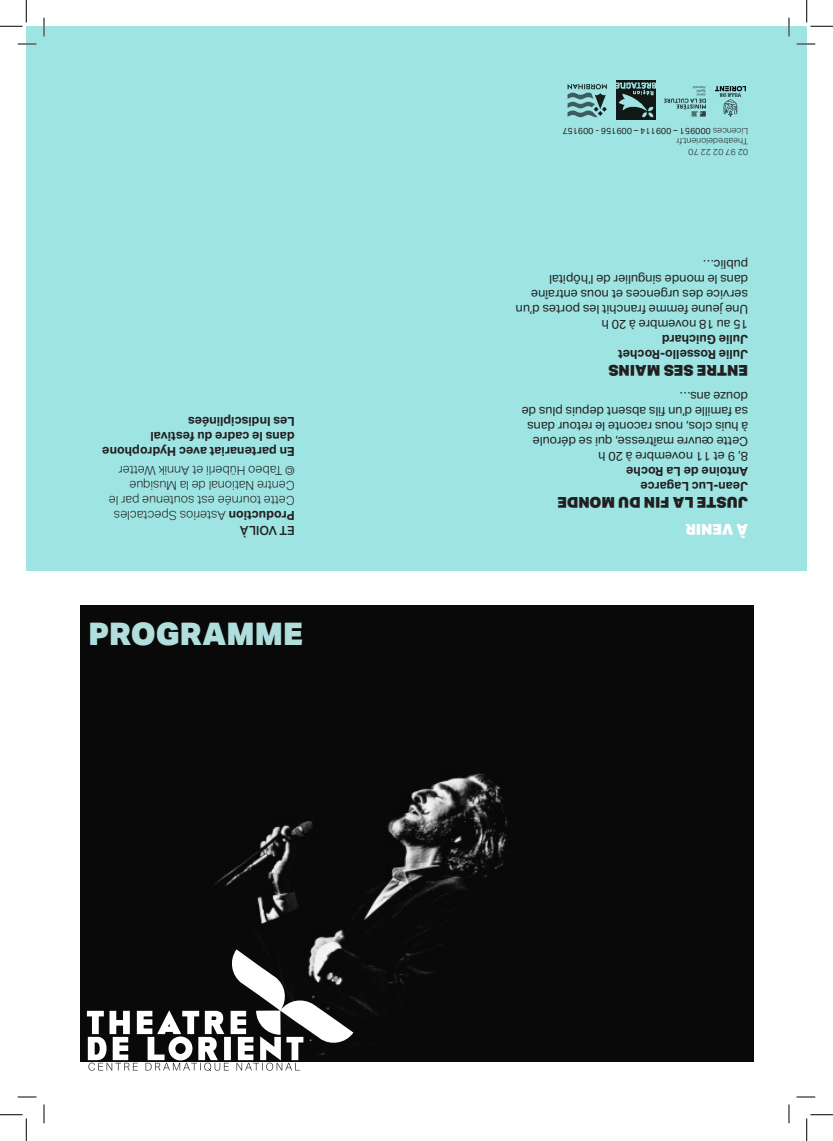
<style>
.page{position:relative;width:833px;height:1141px;background:#fff}
.page>*{position:absolute;margin:0;border:0;box-sizing:border-box;transform-origin:0 0}
.t1{font:900 31.25px "Aktiv Grotesk";color:#afdedd}
.t2{font:900 15px "Aktiv Grotesk";color:#231f20}
.t3{font:900 15px "Aktiv Grotesk";color:#fff}
.t4{font:12.5px/15px "Aktiv Grotesk";color:#231f20}
.t5{font:700 12.5px/15px "Aktiv Grotesk";color:#231f20}
.t6{font:300 12.5px/15px "Aktiv Grotesk";color:#231f20}
.t7{font:500 12.5px "Aktiv Grotesk";color:#231f20}
.t8{font:8.75px "Aktiv Grotesk";color:#231f20}
.t9{font:300 8.75px "Aktiv Grotesk";color:#231f20}
.s1{font-weight:700}
.s2{font-weight:300}
</style>
<div class="page">
<div style="left:80px;top:606px;width:673px;height:455px;background:#090909"></div>
<svg style="left:87px;top:949px;width:266px;height:122px"></svg>
<div style="left:26px;top:26px;width:780px;height:544px;background:#9de4e2"></div>
<img style="left:616px;top:80px;width:39px;height:40px">
<img style="left:567px;top:84px;width:39px;height:34px">
<img style="left:664px;top:86px;width:42px;height:31px">
<img style="left:715px;top:86px;width:30px;height:30px">
<svg style="left:18px;top:43px;width:18px;height:2px"></svg>
<svg style="left:796px;top:43px;width:18px;height:2px"></svg>
<svg style="left:18px;top:1096px;width:18px;height:1px"></svg>
<svg style="left:796px;top:1096px;width:18px;height:1px"></svg>
<svg style="left:43px;top:18px;width:2px;height:18px"></svg>
<svg style="left:43px;top:1104px;width:2px;height:19px"></svg>
<svg style="left:788px;top:18px;width:1px;height:18px"></svg>
<svg style="left:788px;top:1104px;width:1px;height:19px"></svg>
<svg style="left:0;top:0;width:27px;height:27px"></svg>
<svg style="left:0;top:1114px;width:27px;height:26px"></svg>
<svg style="left:806px;top:0;width:26px;height:27px"></svg>
<svg style="left:806px;top:1114px;width:26px;height:26px"></svg>
<p class="t5" style="left:294px;top:429px;width:108px;rotate:-180deg">Les Indisciplinées</p>
<p class="t5" style="left:294px;top:459px;width:194px;rotate:-180deg">En partenariat avec Hydrophone dans le cadre du festival</p>
<p class="t6" style="left:294px;top:477px;width:177px;rotate:-180deg">© Tabeo Hüberli et Annik Wetter</p>
<p class="t6" style="left:294px;top:507px;width:187px;rotate:-180deg">Cette tournée est soutenue par le<br>Centre National de la Musique</p>
<p class="t6" style="left:294px;top:522px;width:182px;rotate:-180deg"><span class="s1">Production</span> Asterios Spectacles</p>
<p class="t7" style="left:294px;top:537px;width:56px;rotate:-180deg">ET VOILÀ</p>
<p class="t1" style="left:88px;top:613px;width:216px">PROGRAMME</p>
<p class="t8" style="left:747px;top:136px;width:187px;rotate:-180deg"><span class="s2">Licences</span> 000951 – 009114 – 009156 - 009157</p>
<p class="t9" style="left:747px;top:146px;width:73px;rotate:-180deg">Theatredelorient.fr</p>
<p class="t9" style="left:747px;top:157px;width:61px;rotate:-180deg">02 97 02 22 70</p>
<p class="t4" style="left:747px;top:317px;width:234px;rotate:-180deg">Une jeune femme franchit les portes d’un service des urgences et nous entraîne dans le monde singulier de l’hôpital public…</p>
<p class="t4" style="left:747px;top:332px;width:148px;rotate:-180deg">15 au 18 novembre à 20 h</p>
<p class="t5" style="left:747px;top:347px;width:88px;rotate:-180deg">Julie Guichard</p>
<p class="t5" style="left:747px;top:362px;width:132px;rotate:-180deg">Julie Rossello-Rochet</p>
<p class="t2" style="left:747px;top:380px;width:141px;rotate:-180deg">ENTRE SES MAINS</p>
<p class="t4" style="left:747px;top:449px;width:228px;rotate:-180deg">Cette œuvre maîtresse, qui se déroule<br>à huis clos, nous raconte le retour dans sa famille d’un fils absent depuis plus de douze ans…</p>
<p class="t4" style="left:747px;top:464px;width:151px;rotate:-180deg">8, 9 et 11 novembre à 20 h</p>
<p class="t5" style="left:747px;top:479px;width:123px;rotate:-180deg">Antoine de La Roche</p>
<p class="t5" style="left:747px;top:494px;width:109px;rotate:-180deg">Jean-Luc Lagarce</p>
<p class="t2" style="left:747px;top:512px;width:192px;rotate:-180deg">JUSTE LA FIN DU MONDE</p>
<p class="t3" style="left:747px;top:539px;width:64px;rotate:-180deg">À VENIR</p>
</div>
